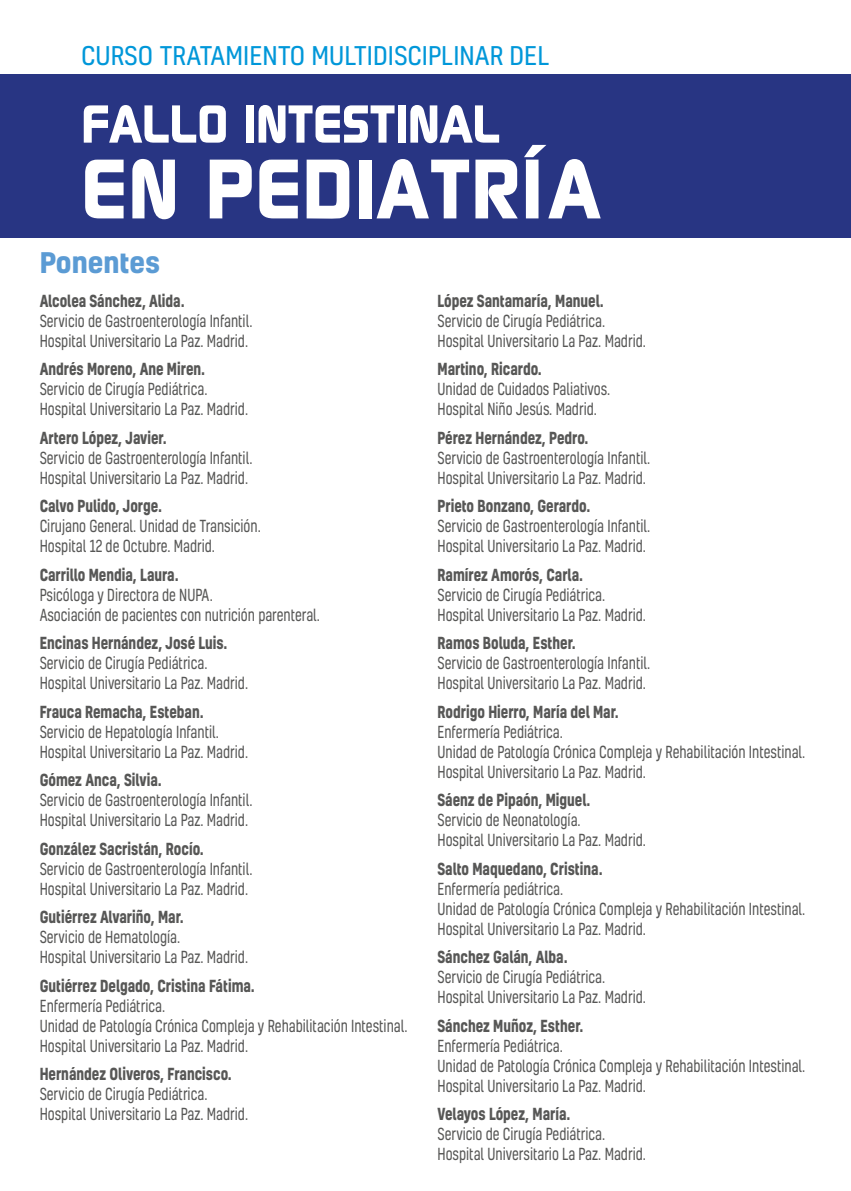
<style>
.page{position:relative;width:851px;height:1191px;background:#fff}
.page>*{position:absolute;margin:0;border:0;box-sizing:border-box;transform-origin:0 0}
.t1{font:700 84px "Continuum";letter-spacing:.02em;color:#fff}
.t2{font:700 53.2px "Continuum";color:#fff}
.t3{font:700 27.4px "Kelson";color:#5b9bd4}
.t4{font:24.8px "Kelson";color:#0097d9}
.t5{font:16px/20px "Kelson";color:#575756;scale:.82 1}
.t6{font:700 16px "Kelson";color:#575756;scale:.82 1}
</style>
<div class="page">
<div style="left:0;top:74px;width:850px;height:164px;background:#283583"></div>
<h3 class="t4" style="left:81px;top:39px;width:469px">CURSO TRATAMIENTO MULTIDISCIPLINAR DEL</h3>
<h2 class="t2" style="left:81px;top:89px;width:420px">FALLO INTESTINAL</h2>
<h1 class="t1" style="left:81px;top:133px;width:520px">EN PEDIATRÍA</h1>
<h3 class="t3" style="left:40px;top:243px;width:122px">Ponentes</h3>
<p class="t6" style="left:40px;top:289px;width:178px">Alcolea Sánchez, Alida.</p>
<p class="t5" style="left:40px;top:310px;width:261px">Servicio de Gastroenterología Infantil.<br>Hospital Universitario La Paz. Madrid.</p>
<p class="t6" style="left:40px;top:357px;width:203px">Andrés Moreno, Ane Miren.</p>
<p class="t5" style="left:40px;top:379px;width:256px">Servicio de Cirugía Pediátrica.<br>Hospital Universitario La Paz. Madrid.</p>
<p class="t6" style="left:40px;top:426px;width:156px">Artero López, Javier.</p>
<p class="t5" style="left:40px;top:447px;width:261px">Servicio de Gastroenterología Infantil.<br>Hospital Universitario La Paz. Madrid.</p>
<p class="t6" style="left:40px;top:494px;width:151px">Calvo Pulido, Jorge.</p>
<p class="t5" style="left:40px;top:516px;width:271px">Cirujano General. Unidad de Transición.<br>Hospital 12 de Octubre. Madrid.</p>
<p class="t6" style="left:40px;top:563px;width:171px">Carrillo Mendia, Laura.</p>
<p class="t5" style="left:40px;top:584px;width:343px">Psicóloga y Directora de NUPA.<br>Asociación de pacientes con nutrición parenteral.</p>
<p class="t6" style="left:40px;top:631px;width:230px">Encinas Hernández, José Luis.</p>
<p class="t5" style="left:40px;top:653px;width:256px">Servicio de Cirugía Pediátrica.<br>Hospital Universitario La Paz. Madrid.</p>
<p class="t6" style="left:40px;top:700px;width:201px">Frauca Remacha, Esteban.</p>
<p class="t5" style="left:40px;top:721px;width:256px">Servicio de Hepatología Infantil.<br>Hospital Universitario La Paz. Madrid.</p>
<p class="t6" style="left:40px;top:768px;width:150px">Gómez Anca, Silvia.</p>
<p class="t5" style="left:40px;top:790px;width:261px">Servicio de Gastroenterología Infantil.<br>Hospital Universitario La Paz. Madrid.</p>
<p class="t6" style="left:40px;top:837px;width:202px">González Sacristán, Rocío.</p>
<p class="t5" style="left:40px;top:858px;width:261px">Servicio de Gastroenterología Infantil.<br>Hospital Universitario La Paz. Madrid.</p>
<p class="t6" style="left:40px;top:905px;width:177px">Gutiérrez Alvariño, Mar.</p>
<p class="t5" style="left:40px;top:927px;width:256px">Servicio de Hematología.<br>Hospital Universitario La Paz. Madrid.</p>
<p class="t6" style="left:40px;top:974px;width:264px">Gutiérrez Delgado, Cristina Fátima.</p>
<p class="t5" style="left:40px;top:995px;width:450px">Enfermería Pediátrica.<br>Unidad de Patología Crónica Compleja y Rehabilitación Intestinal.<br>Hospital Universitario La Paz. Madrid.</p>
<p class="t6" style="left:40px;top:1062px;width:236px">Hernández Oliveros, Francisco.</p>
<p class="t5" style="left:40px;top:1084px;width:256px">Servicio de Cirugía Pediátrica.<br>Hospital Universitario La Paz. Madrid.</p>
<p class="t6" style="left:437px;top:289px;width:204px">López Santamaría, Manuel.</p>
<p class="t5" style="left:437px;top:310px;width:256px">Servicio de Cirugía Pediátrica.<br>Hospital Universitario La Paz. Madrid.</p>
<p class="t6" style="left:437px;top:357px;width:129px">Martino, Ricardo.</p>
<p class="t5" style="left:437px;top:379px;width:212px">Unidad de Cuidados Paliativos.<br>Hospital Niño Jesús. Madrid.</p>
<p class="t6" style="left:437px;top:426px;width:186px">Pérez Hernández, Pedro.</p>
<p class="t5" style="left:437px;top:447px;width:261px">Servicio de Gastroenterología Infantil.<br>Hospital Universitario La Paz. Madrid.</p>
<p class="t6" style="left:437px;top:494px;width:188px">Prieto Bonzano, Gerardo.</p>
<p class="t5" style="left:437px;top:516px;width:261px">Servicio de Gastroenterología Infantil.<br>Hospital Universitario La Paz. Madrid.</p>
<p class="t6" style="left:437px;top:563px;width:179px">Ramírez Amorós, Carla.</p>
<p class="t5" style="left:437px;top:584px;width:256px">Servicio de Cirugía Pediátrica.<br>Hospital Universitario La Paz. Madrid.</p>
<p class="t6" style="left:437px;top:631px;width:170px">Ramos Boluda, Esther.</p>
<p class="t5" style="left:437px;top:653px;width:261px">Servicio de Gastroenterología Infantil.<br>Hospital Universitario La Paz. Madrid.</p>
<p class="t6" style="left:437px;top:700px;width:223px">Rodrigo Hierro, María del Mar.</p>
<p class="t5" style="left:437px;top:721px;width:450px">Enfermería Pediátrica.<br>Unidad de Patología Crónica Compleja y Rehabilitación Intestinal.<br>Hospital Universitario La Paz. Madrid.</p>
<p class="t6" style="left:437px;top:788px;width:188px">Sáenz de Pipaón, Miguel.</p>
<p class="t5" style="left:437px;top:810px;width:256px">Servicio de Neonatología.<br>Hospital Universitario La Paz. Madrid.</p>
<p class="t6" style="left:437px;top:857px;width:203px">Salto Maquedano, Cristina.</p>
<p class="t5" style="left:437px;top:878px;width:450px">Enfermería pediátrica.<br>Unidad de Patología Crónica Compleja y Rehabilitación Intestinal.<br>Hospital Universitario La Paz. Madrid.</p>
<p class="t6" style="left:437px;top:945px;width:160px">Sánchez Galán, Alba.</p>
<p class="t5" style="left:437px;top:967px;width:256px">Servicio de Cirugía Pediátrica.<br>Hospital Universitario La Paz. Madrid.</p>
<p class="t6" style="left:437px;top:1014px;width:179px">Sánchez Muñoz, Esther.</p>
<p class="t5" style="left:437px;top:1035px;width:450px">Enfermería Pediátrica.<br>Unidad de Patología Crónica Compleja y Rehabilitación Intestinal.<br>Hospital Universitario La Paz. Madrid.</p>
<p class="t6" style="left:437px;top:1102px;width:164px">Velayos López, María.</p>
<p class="t5" style="left:437px;top:1124px;width:256px">Servicio de Cirugía Pediátrica.<br>Hospital Universitario La Paz. Madrid.</p>
</div>
